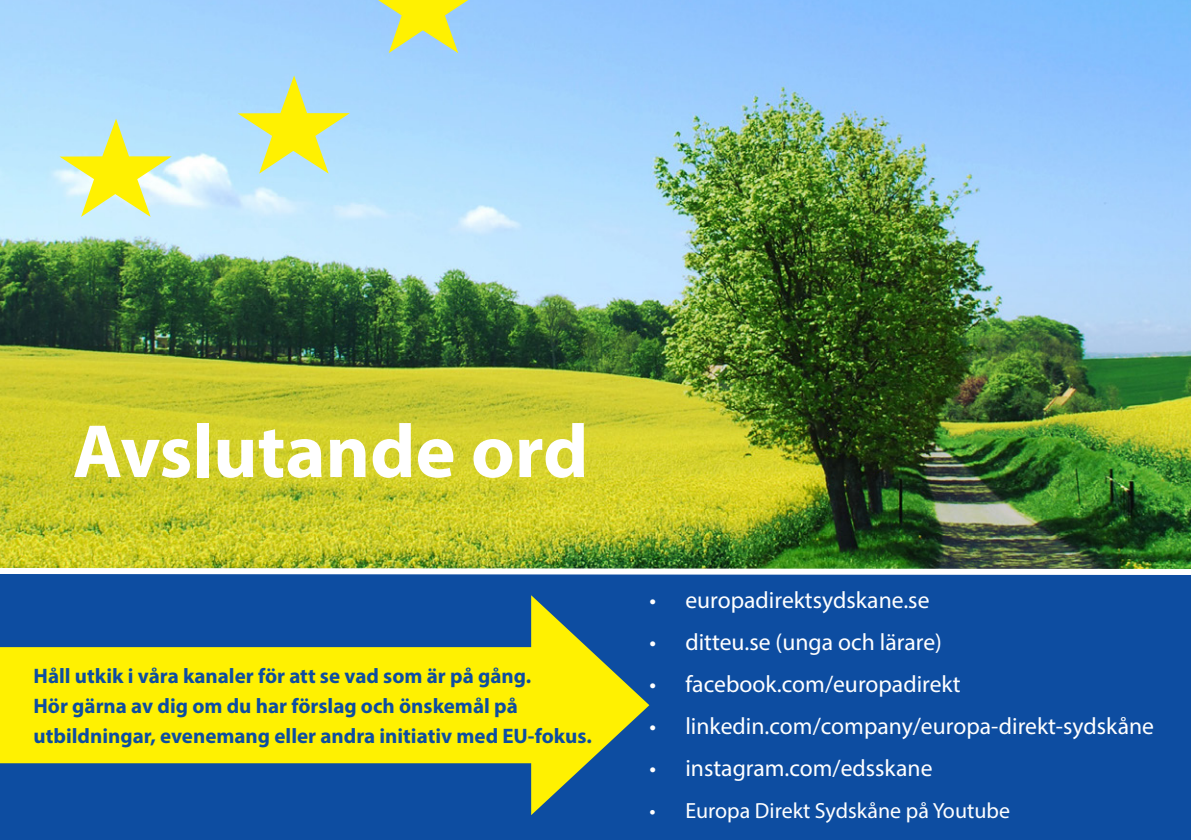
<style>
.page{position:relative;width:1191px;height:840px;background:#fff}
.page>*{position:absolute;margin:0;border:0;box-sizing:border-box;transform-origin:0 0}
.t1{font:700 76px "Myriad Pro";color:#fff}
.t2{font:23.6px "Myriad Variable Concept";color:#fff}
.t3{font:22px "Myriad Variable Concept";color:#fff}
.t4{font:700 21px/30px "Myriad Pro";color:#0d4da1}
</style>
<div class="page">
<img style="left:0;top:0;width:1191px;height:564px">
<div style="left:0;top:573px;width:1191px;height:266px;background:#0d4da1"></div>
<svg style="left:59px;top:119px;width:113px;height:98px;background:#d8ecab"></svg>
<svg style="left:378px;top:0;width:90px;height:53px;background:#cdde80"></svg>
<svg style="left:237px;top:75px;width:113px;height:98px;background:#c8e3ab"></svg>
<img style="left:0;top:564px;width:1191px;height:11px">
<div style="left:0;top:646px;width:558px;height:116px;background:#fff101"></div>
<svg style="left:531px;top:595px;width:118px;height:219px"></svg>
<p class="t1" style="left:73px;top:401px;width:517px">Avslutande ord</p>
<p class="t4" style="left:34px;top:660px;width:560px">Håll utkik i våra kanaler för att se vad som är på gång.<br>Hör gärna av dig om du har förslag och önskemål på utbildningar, evenemang eller andra initiativ med EU-fokus.</p>
<p class="t2" style="left:649px;top:586px;width:282px">• europadirektsydskane.se</p>
<p class="t2" style="left:649px;top:628px;width:294px">• ditteu.se (unga och lärare)</p>
<p class="t2" style="left:649px;top:670px;width:313px">• facebook.com/europadirekt</p>
<p class="t2" style="left:649px;top:712px;width:506px">• linkedin.com/company/europa-direkt-sydskåne</p>
<p class="t2" style="left:649px;top:754px;width:285px">• instagram.com/edsskane</p>
<p class="t3" style="left:649px;top:797px;width:362px">• Europa Direkt Sydskåne på Youtube</p>
</div>
